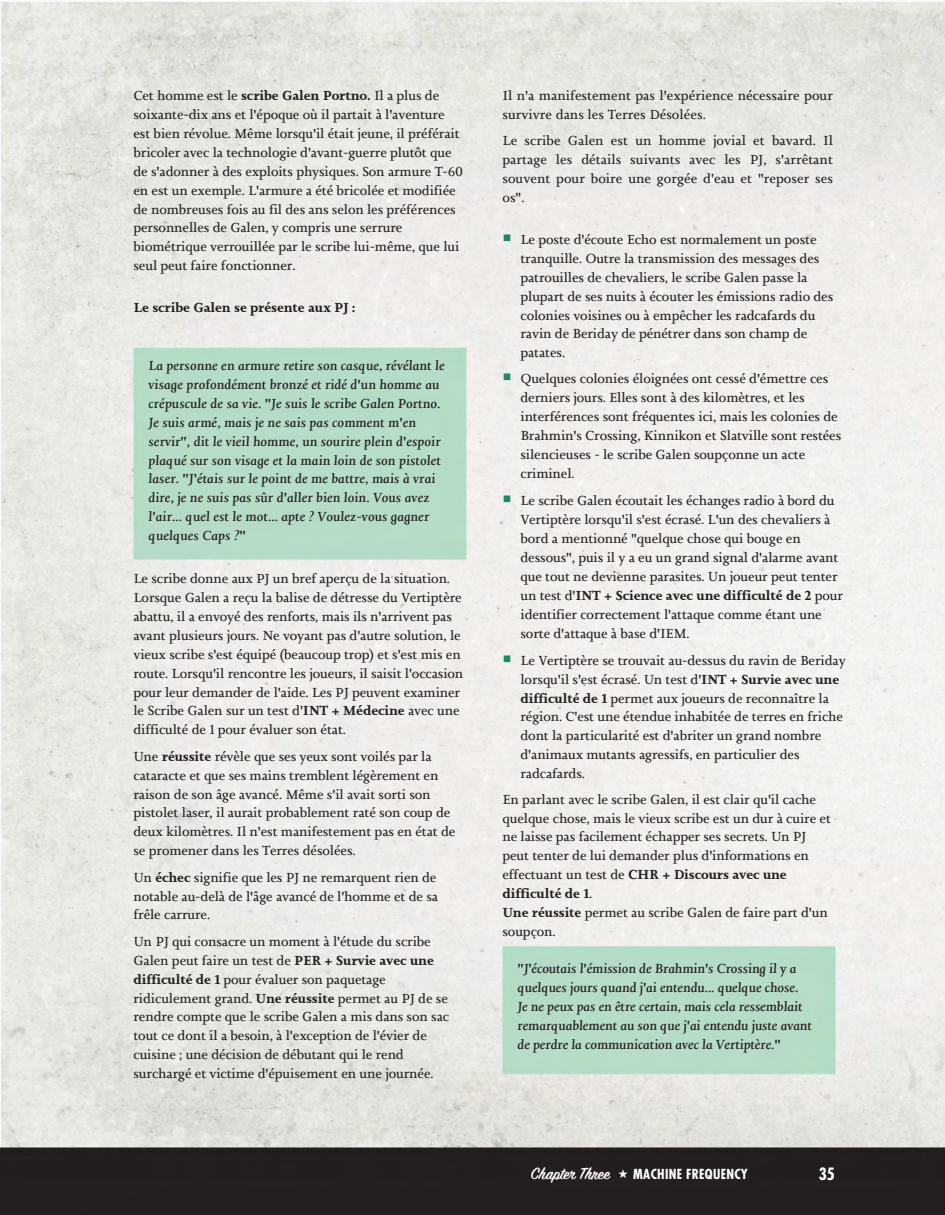
<style>
.page{position:relative;width:945px;height:1215px;background:#fff}
.page>*{position:absolute;margin:0;border:0;box-sizing:border-box;transform-origin:0 0}
.t1{font:600 18.15px "Sign Painter House Script";color:#fff}
.t2{font:700 condensed 16.5px "Futura Std";color:#fff}
.t3{font:13.5px/18.9px "Joanna Nova";letter-spacing:-.01em;color:#231f20}
.t4{font:italic 13.5px/18.9px "Joanna Nova";color:#231f20;scale:1.1 1}
.t5{font:700 13.5px "Joanna Nova";letter-spacing:-.01em;color:#231f20}
.t6{font:700 condensed 13.5px "Futura Std";letter-spacing:.025em;color:#fff}
.s1{font-weight:700}
</style>
<div class="page">
<img style="left:0;top:2px;width:945px;height:1213px">
<svg style="left:619px;top:1169px;width:9px;height:9px"></svg>
<svg style="left:504px;top:234px;width:6px;height:7px"></svg>
<svg style="left:504px;top:374px;width:6px;height:6px"></svg>
<svg style="left:504px;top:496px;width:6px;height:6px"></svg>
<svg style="left:504px;top:656px;width:6px;height:6px"></svg>
<p class="t3" style="left:133px;top:86px;width:331px">Cet homme est le <span class="s1">scribe Galen Portno.</span> Il a plus de soixante-dix ans et l'époque où il partait à l'aventure est bien révolue. Même lorsqu'il était jeune, il préférait bricoler avec la technologie d'avant-guerre plutôt que de s'adonner à des exploits physiques. Son armure T-60 en est un exemple. L'armure a été bricolée et modifiée de nombreuses fois au fil des ans selon les préférences personnelles de Galen, y compris une serrure biométrique verrouillée par le scribe lui-même, que lui seul peut faire fonctionner.</p>
<p class="t5" style="left:133px;top:298px;width:224px">Le scribe Galen se présente aux PJ :</p>
<p class="t4" style="left:149px;top:356px;width:271px">La personne en armure retire son casque, révélant le visage profondément bronzé et ridé d'un homme au crépuscule de sa vie. "Je suis le scribe Galen Portno.<br>Je suis armé, mais je ne sais pas comment m'en servir", dit le vieil homme, un sourire plein d'espoir plaqué sur son visage et la main loin de son pistolet laser. "J'étais sur le point de me battre, mais à vrai dire, je ne suis pas sûr d'aller bien loin. Vous avez l'air... quel est le mot... apte ? Voulez-vous gagner quelques Caps ?"</p>
<p class="t3" style="left:134px;top:569px;width:331px">Le scribe donne aux PJ un bref aperçu de la situation.<br>Lorsque Galen a reçu la balise de détresse du Vertiptère abattu, il a envoyé des renforts, mais ils n'arrivent pas avant plusieurs jours. Ne voyant pas d'autre solution, le vieux scribe s'est équipé (beaucoup trop) et s'est mis en route. Lorsqu'il rencontre les joueurs, il saisit l'occasion pour leur demander de l'aide. Les PJ peuvent examiner le Scribe Galen sur un test d'<span class="s1">INT + Médecine</span> avec une difficulté de 1 pour évaluer son état.</p>
<p class="t3" style="left:134px;top:747px;width:324px">Une <span class="s1">réussite</span> révèle que ses yeux sont voilés par la cataracte et que ses mains tremblent légèrement en raison de son âge avancé. Même s'il avait sorti son pistolet laser, il aurait probablement raté son coup de deux kilomètres. Il n'est manifestement pas en état de se promener dans les Terres désolées.</p>
<p class="t3" style="left:134px;top:868px;width:306px;text-align:justify">Un <span class="s1">échec</span> signifie que les PJ ne remarquent rien de notable au-delà de l'âge avancé de l'homme et de sa frêle carrure.</p>
<p class="t3" style="left:134px;top:932px;width:317px">Un PJ qui consacre un moment à l'étude du scribe Galen peut faire un test de <span class="s1">PER + Survie avec une difficulté de 1</span> pour évaluer son paquetage ridiculement grand. <span class="s1">Une réussite</span> permet au PJ de se rendre compte que le scribe Galen a mis dans son sac tout ce dont il a besoin, à l'exception de l'évier de cuisine ; une décision de débutant qui le rend surchargé et victime d'épuisement en une journée.</p>
<p class="t3" style="left:502px;top:86px;width:332px">Il n'a manifestement pas l'expérience nécessaire pour survivre dans les Terres Désolées.</p>
<p class="t3" style="left:502px;top:131px;width:332px;text-align:justify">Le scribe Galen est un homme jovial et bavard. Il partage les détails suivants avec les PJ, s'arrêtant souvent pour boire une gorgée d'eau et "reposer ses os".</p>
<p class="t3" style="left:520px;top:230px;width:314px">Le poste d'écoute Echo est normalement un poste tranquille. Outre la transmission des messages des patrouilles de chevaliers, le scribe Galen passe la plupart de ses nuits à écouter les émissions radio des colonies voisines ou à empêcher les radcafards du ravin de Beriday de pénétrer dans son champ de patates.</p>
<p class="t3" style="left:520px;top:369px;width:322px">Quelques colonies éloignées ont cessé d'émettre ces derniers jours. Elles sont à des kilomètres, et les interférences sont fréquentes ici, mais les colonies de Brahmin's Crossing, Kinnikon et Slatville sont restées silencieuses - le scribe Galen soupçonne un acte criminel.</p>
<p class="t3" style="left:520px;top:491px;width:324px">Le scribe Galen écoutait les échanges radio à bord du Vertiptère lorsqu'il s'est écrasé. L'un des chevaliers à bord a mentionné "quelque chose qui bouge en dessous", puis il y a eu un grand signal d'alarme avant que tout ne devienne parasites. Un joueur peut tenter un test d'<span class="s1">INT + Science avec une difficulté de 2</span> pour identifier correctement l'attaque comme étant une sorte d'attaque à base d'IEM.</p>
<p class="t3" style="left:520px;top:651px;width:327px">Le Vertiptère se trouvait au-dessus du ravin de Beriday lorsqu'il s'est écrasé. Un test d'<span class="s1">INT + Survie avec une difficulté de 1</span> permet aux joueurs de reconnaître la région. C'est une étendue inhabitée de terres en friche dont la particularité est d'abriter un grand nombre d'animaux mutants agressifs, en particulier des radcafards.</p>
<p class="t3" style="left:503px;top:790px;width:330px">En parlant avec le scribe Galen, il est clair qu'il cache quelque chose, mais le vieux scribe est un dur à cuire et ne laisse pas facilement échapper ses secrets. Un PJ peut tenter de lui demander plus d'informations en effectuant un test de <span class="s1">CHR + Discours avec une difficulté de 1</span>.<br><span class="s1">Une réussite</span> permet au scribe Galen de faire part d'un soupçon.</p>
<p class="t4" style="left:518px;top:959px;width:269px">"J'écoutais l'émission de Brahmin's Crossing il y a quelques jours quand j'ai entendu... quelque chose.<br>Je ne peux pas en être certain, mais cela ressemblait remarquablement au son que j'ai entendu juste avant de perdre la communication avec la Vertiptère."</p>
<h1 class="t1" style="left:531px;top:1162px;width:81px">Chapter Three</h1>
<p class="t6" style="left:633px;top:1165px;width:116px">MACHINE FREQUENCY</p>
<p class="t2" style="left:819px;top:1164px;width:18px">35</p>
</div>
